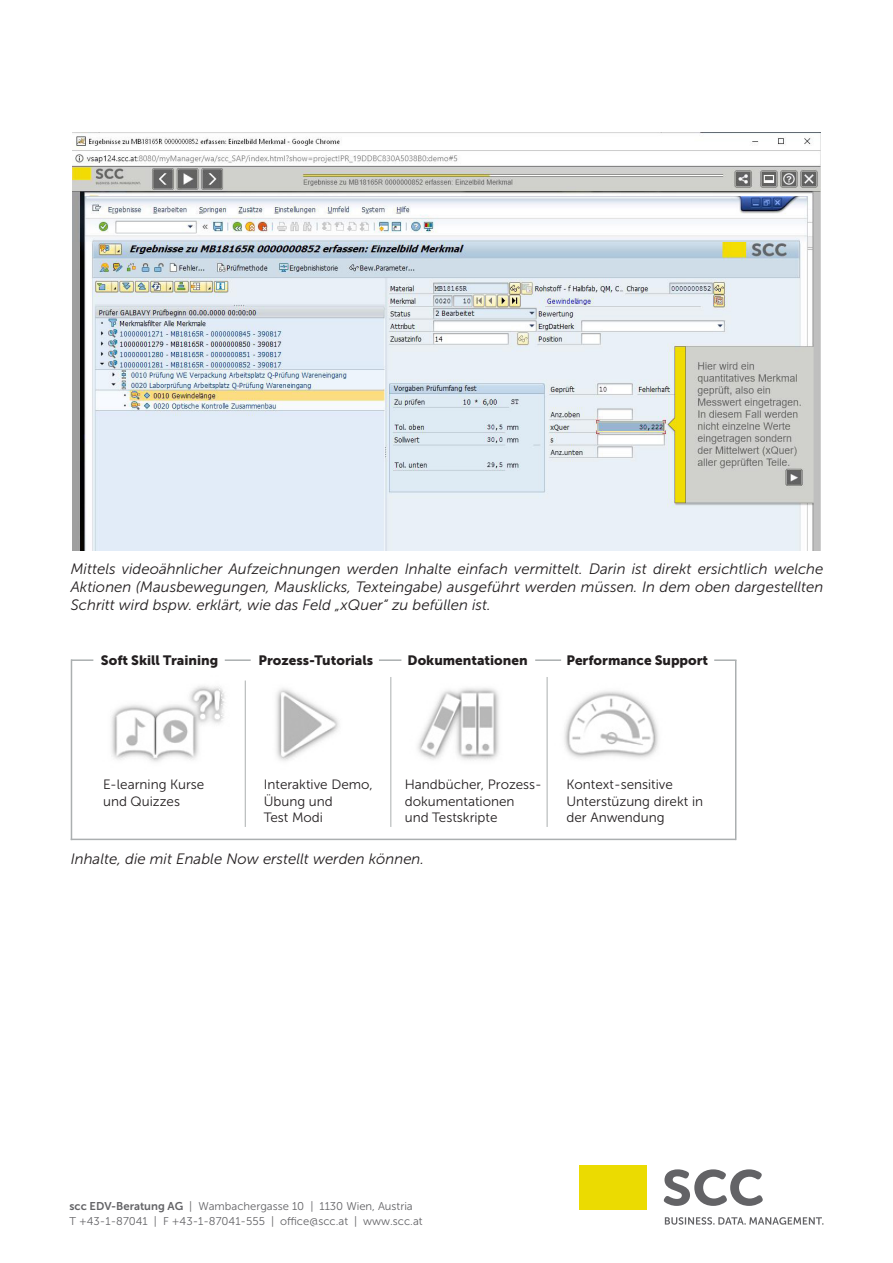
<style>
.page{position:relative;width:893px;height:1263px;background:#fff}
.page>*{position:absolute;margin:0;border:0;box-sizing:border-box;transform-origin:0 0}
.t1{font:italic 15px/18px "Museo Sans 300";color:#231f20;text-align:justify}
.t2{font:13.5px/16.2px "Museo Sans 300";color:#231f20}
.t3{font:13.5px "Museo Sans 900";color:#231f20}
.t4{font:11.25px/14.2px "Museo Sans 300";color:#636366}
.s1{font-family:"Museo Sans 700"}
</style>
<div class="page">
<svg style="left:663px;top:1169px;width:100px;height:37px"></svg>
<div style="left:580px;top:1165px;width:67px;height:45px;background:#ebdb01"></div>
<svg style="left:665px;top:1217px;width:158px;height:8px"></svg>
<img style="left:73px;top:133px;width:747px;height:418px">
<img style="left:111px;top:677px;width:547px;height:94px">
<hr style="left:225px;top:659px;width:26px;height:2px;background:#abafb0">
<hr style="left:379px;top:659px;width:22px;height:2px;background:#abafb0">
<hr style="left:535px;top:659px;width:26px;height:2px;background:#abafb0">
<hr style="left:71px;top:839px;width:665px;height:1px;background:#abafb0">
<hr style="left:735px;top:660px;width:1px;height:180px;background:#abafb0">
<hr style="left:714px;top:659px;width:22px;height:2px;background:#abafb0">
<hr style="left:71px;top:659px;width:1px;height:181px;background:#abafb0">
<hr style="left:71px;top:659px;width:22px;height:2px;background:#abafb0">
<hr style="left:547px;top:677px;width:1px;height:150px;background:#abafb0">
<hr style="left:391px;top:677px;width:1px;height:150px;background:#abafb0">
<hr style="left:245px;top:680px;width:1px;height:147px;background:#abafb0">
<p class="t1" style="left:71px;top:560px;width:754px">Mittels videoähnlicher Aufzeichnungen werden Inhalte einfach vermittelt. Darin ist direkt ersichtlich welche Aktionen (Mausbewegungen, Mausklicks, Texteingabe) ausgeführt werden müssen. In dem oben dargestellten Schritt wird bspw. erklärt, wie das Feld „xQuer“ zu befüllen ist.</p>
<p class="t3" style="left:101px;top:653px;width:119px">Soft Skill Training</p>
<p class="t3" style="left:258px;top:653px;width:116px">Prozess-Tutorials</p>
<p class="t3" style="left:408px;top:653px;width:122px">Dokumentationen</p>
<p class="t3" style="left:566px;top:653px;width:143px">Performance Support</p>
<p class="t2" style="left:103px;top:777px;width:103px">E-learning Kurse</p>
<p class="t2" style="left:103px;top:793px;width:78px">und Quizzes</p>
<p class="t2" style="left:264px;top:777px;width:111px">Interaktive Demo,<br>Übung und</p>
<p class="t2" style="left:264px;top:809px;width:61px">Test Modi</p>
<p class="t2" style="left:405px;top:777px;width:139px">Handbücher, Prozess&shy;dokumentationen</p>
<p class="t2" style="left:405px;top:809px;width:94px">und Testskripte</p>
<p class="t2" style="left:566px;top:777px;width:138px">Kontext-sensitive<br>Unterstüzung direkt in</p>
<p class="t2" style="left:566px;top:809px;width:100px">der Anwendung</p>
<p class="t1" style="left:71px;top:850px;width:355px">Inhalte, die mit Enable Now erstellt werden können.</p>
<p class="t4" style="left:70px;top:1199px;width:355px"><span class="s1">scc EDV-Beratung AG</span> | Wambachergasse 10 | 1130 Wien, Austria<br>T +43-1-87041 | F +43-1-87041-555 | office@scc.at | www.scc.at</p>
</div>
